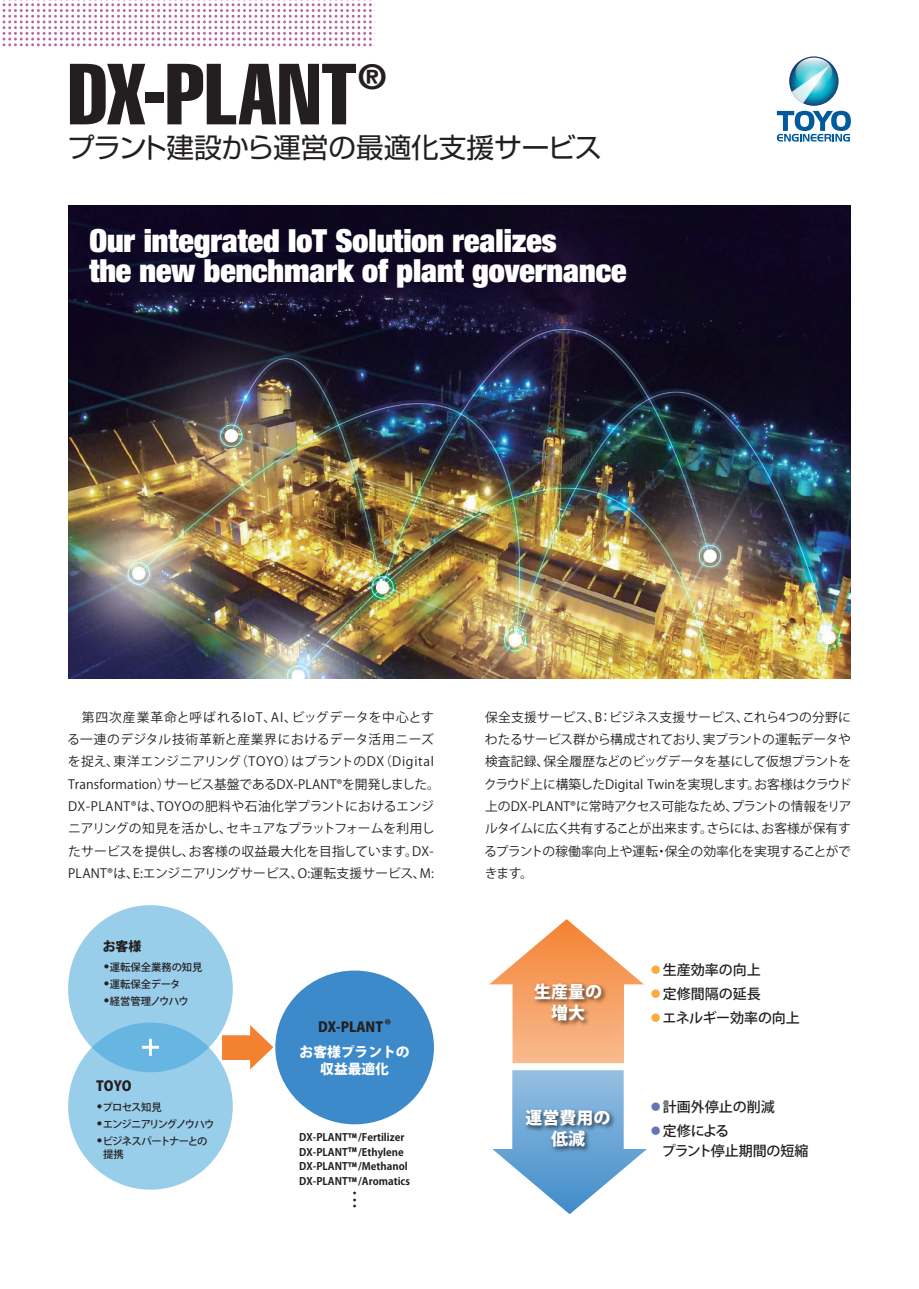
<style>
.page{position:relative;width:919px;height:1289px;background:#fff}
.page>*{position:absolute;margin:0;border:0;box-sizing:border-box;transform-origin:0 0}
.t1{font:extra-condensed 85.05px "Helvetica";letter-spacing:.005em;color:#231f20}
.t2{font:extra-condensed 34.5px "Helvetica";color:#231f20}
.t3{font:900 condensed 31.95px/29.7px "Helvetica Neue LT Std";color:#fff}
.t4{font:27.6px "Shin Go Pr 6";color:#231f20}
.t5{font:800 16.95px/21px "Koz Go Pr 6 N";color:#fff;text-align:center}
.t6{font:500 13.95px/20px "Koz Go Pr 6 N";letter-spacing:-.01em;color:#231f20}
.t7{font:800 13.8px "Koz Go Pr 6 N";color:#231f20}
.t8{font:800 13.8px/17.2px "Koz Go Pr 6 N";color:#fff;text-align:center}
.t9{font:500 13.2px "Shin Go Pro";color:#231f20}
.t10{font:800 12.9px "Koz Go Pr 6 N";color:#231f20}
.t11{font:12.75px/22.4px "Koz Go Pr 6 N";letter-spacing:.005em;color:#231f20}
.t12{font:12.75px/22.4px "Koz Go Pr 6 N";letter-spacing:-.035em;color:#231f20}
.t13{font:12.75px/22.4px "Koz Go Pr 6 N";letter-spacing:-.015em;color:#231f20}
.t14{font:12.75px "Koz Go Pr 6 N";letter-spacing:.045em;color:#231f20}
.t15{font:12.75px "Koz Go Pr 6 N";letter-spacing:-.06em;color:#231f20}
.t16{font:12.75px "Koz Go Pr 6 N";letter-spacing:.075em;color:#231f20}
.t17{font:12.75px/22.4px "Koz Go Pr 6 N";letter-spacing:-.065em;color:#231f20}
.t18{font:12.75px "Koz Go Pr 6 N";letter-spacing:.025em;color:#231f20}
.t19{font:12.75px "Koz Go Pr 6 N";letter-spacing:.055em;color:#231f20}
.t20{font:700 10.35px/14.5px "Koz Go Pr 6 N";color:#231f20}
.t21{font:500 10.35px "Koz Go Pr 6 N";letter-spacing:-.06em;color:#231f20}
.t22{font:500 10.35px "Koz Go Pr 6 N";letter-spacing:-.1em;color:#231f20}
.t23{font:500 10.35px "Koz Go Pr 6 N";letter-spacing:-.08em;color:#231f20}
.t24{font:500 10.35px "Koz Go Pr 6 N";color:#231f20}
.t25{font:500 10.35px "Koz Go Pr 6 N";letter-spacing:-.015em;color:#231f20}
.t26{font:500 6.9px "Koz Go Pr 6 N";color:#231f20}
.s1{color:#faaa3e}
.s2{color:#6773b7}
</style>
<div class="page">
<svg style="left:489px;top:919px;width:155px;height:144px"></svg>
<svg style="left:492px;top:1070px;width:155px;height:144px"></svg>
<img style="left:530px;top:979px;width:80px;height:55px">
<img style="left:521px;top:1105px;width:97px;height:55px">
<img style="left:68px;top:205px;width:782px;height:473px">
<svg style="left:789px;top:56px;width:49px;height:50px"></svg>
<svg style="left:791px;top:58px;width:41px;height:45px"></svg>
<svg style="left:776px;top:111px;width:74px;height:30px"></svg>
<svg style="left:3px;top:0;width:369px;height:46px"></svg>
<div style="left:68px;top:1022px;width:165px;height:167px;background:#99ceeb;border-radius:50%"></div>
<svg style="left:68px;top:905px;width:165px;height:167px;fill:#99ceeb"></svg>
<div style="left:275px;top:970px;width:159px;height:154px;background:#3c8ac9;border-radius:50%"></div>
<svg style="left:142px;top:1038px;width:17px;height:17px"></svg>
<svg style="left:222px;top:1025px;width:51px;height:44px"></svg>
<h1 class="t1" style="left:68px;top:40px;width:290px">DX-PLANT</h1>
<h2 class="t2" style="left:358px;top:55px;width:29px">R</h2>
<h3 class="t4" style="left:67px;top:125px;width:536px">プラント建設から運営の最適化支援サービス</h3>
<h3 class="t3" style="left:89px;top:225px;width:538px">Our integrated IoT Solution realizes<br>the new benchmark of plant governance</h3>
<p class="t11" style="left:292px;top:706px;width:144px">ビッグデータを中心とす</p>
<p class="t16" style="left:68px;top:709px;width:209px">　第四次産業革命と呼ばれるIoT、</p>
<p class="t14" style="left:67px;top:732px;width:368px">る一連のデジタル技術革新と産業界におけるデータ活用ニーズ</p>
<p class="t19" style="left:379px;top:754px;width:56px">（Digital</p>
<p class="t11" style="left:271px;top:706px;width:28px">AI、</p>
<p class="t11" style="left:114px;top:750px;width:129px">東洋エンジニアリング</p>
<p class="t11" style="left:291px;top:750px;width:94px">はプラントのDX</p>
<p class="t11" style="left:235px;top:750px;width:63px">（TOYO）</p>
<p class="t11" style="left:68px;top:750px;width:53px">を捉え、</p>
<p class="t11" style="left:164px;top:773px;width:278px">サービス基盤であるDX-PLANT®を開発しました。</p>
<p class="t11" style="left:157px;top:773px;width:278px;text-indent:-89px">Transformation）<br>TOYOの肥料や石油化学プラントにおけるエンジ</p>
<p class="t11" style="left:68px;top:795px;width:96px">DX-PLANT は® 、</p>
<p class="t11" style="left:68px;top:817px;width:165px">ニアリングの知見を活かし、</p>
<p class="t11" style="left:68px;top:862px;width:367px">PLANT は® :E、エンジニアリングサービス O、 :運転支援サービス M、 :</p>
<p class="t12" style="left:226px;top:817px;width:210px">セキュアなプラットフォームを利用し</p>
<p class="t11" style="left:68px;top:840px;width:128px">たサービスを提供し、</p>
<p class="t11" style="left:189px;top:840px;width:230px">お客様の収益最大化を目指しています。</p>
<p class="t11" style="left:412px;top:840px;width:23px">DX-</p>
<p class="t10" style="left:103px;top:938px;width:40px">お客様</p>
<p class="t24" style="left:110px;top:961px;width:94px">運転保全業務の知見</p>
<p class="t26" style="left:103px;top:962px;width:8px">●</p>
<p class="t25" style="left:110px;top:978px;width:72px">運転保全データ</p>
<p class="t26" style="left:103px;top:979px;width:8px">●</p>
<p class="t21" style="left:110px;top:995px;width:80px">経営管理ノウハウ</p>
<p class="t26" style="left:103px;top:997px;width:8px">●</p>
<p class="t7" style="left:96px;top:1078px;width:37px">TOYO</p>
<p class="t21" style="left:102px;top:1101px;width:61px">プロセス知見</p>
<p class="t26" style="left:96px;top:1102px;width:8px">●</p>
<p class="t22" style="left:103px;top:1118px;width:113px">エンジニアリングノウハウ</p>
<p class="t26" style="left:96px;top:1119px;width:8px">●</p>
<p class="t23" style="left:103px;top:1135px;width:106px">ビジネスパートナーとの</p>
<p class="t26" style="left:96px;top:1136px;width:8px">●</p>
<p class="t21" style="left:103px;top:1148px;width:22px">提携</p>
<p class="t7" style="left:384px;top:1016px;width:8px">R</p>
<p class="t7" style="left:318px;top:1018px;width:66px">DX-PLANT</p>
<p class="t8" style="left:299px;top:1043px;width:111px">お客様プラントの収益最適化</p>
<p class="t20" style="left:299px;top:1130px;width:112px">DX-PLANT™/Fertilizer<br>DX-PLANT™/Ethylene<br>DX-PLANT™/Methanol<br>DX-PLANT™/Aromatics</p>
<p class="t9" style="left:348px;top:1182px;width:9px">・</p>
<p class="t9" style="left:348px;top:1188px;width:9px">・</p>
<p class="t9" style="left:348px;top:1195px;width:9px">・</p>
<p class="t11" style="left:609px;top:706px;width:141px">ビジネス支援サービス、</p>
<p class="t13" style="left:485px;top:706px;width:367px">保全支援サービス ：B、<br>わたるサービス群から構成されており実プラントの運転データや</p>
<p class="t12" style="left:543px;top:728px;width:309px;text-indent:152px">、<br>保全履歴などのビッグデータを基にして仮想プラントを</p>
<p class="t18" style="left:742px;top:709px;width:110px">これら4つの分野に</p>
<p class="t11" style="left:484px;top:750px;width:368px">検査記録、<br>クラウド上に構築したDigital Twinを実現しますお客様はクラウド</p>
<p class="t17" style="left:731px;top:773px;width:121px;text-indent:16px">。<br>プラントの情報をリア</p>
<p class="t11" style="left:485px;top:795px;width:254px">上のDX-PLANT®に常時アクセス可能なため、</p>
<p class="t15" style="left:485px;top:821px;width:284px">ルタイムに広く共有することが出来ますさらには、</p>
<p class="t11" style="left:664px;top:817px;width:188px;text-indent:35px">。<br>保全の効率化を実現することがで</p>
<p class="t11" style="left:761px;top:817px;width:91px">お客様が保有す</p>
<p class="t11" style="left:484px;top:840px;width:175px">るプラントの稼働率向上や運転きます。</p>
<p class="t11" style="left:655px;top:840px;width:14px">・</p>
<h3 class="t5" style="left:534px;top:981px;width:69px">生産量の増大</h3>
<h3 class="t5" style="left:525px;top:1107px;width:86px">運営費用の低減</h3>
<p class="t6" style="left:649px;top:960px;width:113px"><span class="s1">●</span>生産効率の向上</p>
<p class="t6" style="left:649px;top:984px;width:113px"><span class="s1">●</span>定修間隔の延長</p>
<p class="t6" style="left:649px;top:1008px;width:152px"><span class="s1">●</span>エネルギー効率の向上</p>
<p class="t6" style="left:649px;top:1097px;width:127px"><span class="s2">●</span>計画外停止の削減</p>
<p class="t6" style="left:662px;top:1121px;width:148px;text-indent:-13px"><span class="s2">●</span>定修による<br>プラント停止期間の短縮</p>
</div>
